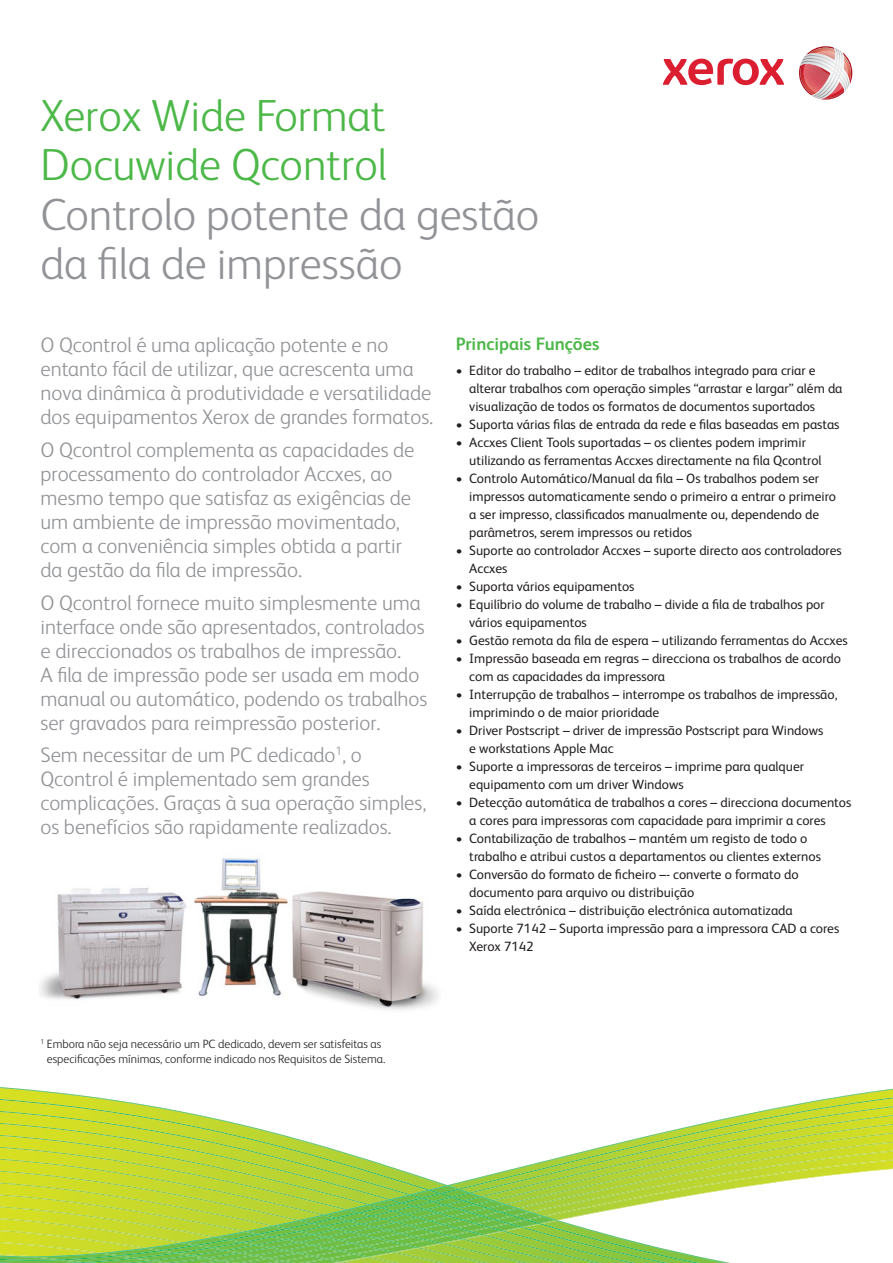
<style>
.page{position:relative;width:893px;height:1263px;background:#fff}
.page>*{position:absolute;margin:0;border:0;box-sizing:border-box;transform-origin:0 0}
.t1{font:300 45px/49.5px "Xerox Sans";color:#919396}
.t2{font:300 45px/49.5px "Xerox Sans";color:#4cb848}
.t3{font:300 21px/24px "Xerox Sans";color:#919396}
.t4{font:700 18px "Xerox Sans";color:#4cb848}
.t5{font:13.5px/18px "Xerox Sans";color:#231f20}
.t6{font:300 12px/15px "Xerox Sans";color:#231f20;text-align:center}
</style>
<div class="page">
<svg style="left:663px;top:59px;width:121px;height:26px"></svg>
<svg style="left:799px;top:46px;width:53px;height:54px"></svg>
<img style="left:813px;top:48px;width:27px;height:50px">
<svg style="left:0;top:1087px;width:893px;height:176px"></svg>
<img style="left:40px;top:858px;width:398px;height:152px">
<h1 class="t2" style="left:40px;top:88px;width:348px">Xerox Wide Format<br>Docuwide Qcontrol</h1>
<h1 class="t1" style="left:40px;top:187px;width:500px">Controlo potente da gestão da fila de impressão</h1>
<h2 class="t3" style="left:40px;top:332px;width:394px">O Qcontrol é uma aplicação potente e no entanto fácil de utilizar, que acrescenta uma nova dinâmica à produtividade e versatilidade dos equipamentos Xerox de grandes formatos.</h2>
<p class="t3" style="left:40px;top:437px;width:375px">O Qcontrol complementa as capacidades de processamento do controlador Accxes, ao mesmo tempo que satisfaz as exigências de um ambiente de impressão movimentado, com a conveniência simples obtida a partir da gestão da fila de impressão.</p>
<p class="t3" style="left:40px;top:589px;width:388px">O Qcontrol fornece muito simplesmente uma interface onde são apresentados, controlados e direccionados os trabalhos de impressão.<br>A fila de impressão pode ser usada em modo manual ou automático, podendo os trabalhos ser gravados para reimpressão posterior.</p>
<h2 class="t3" style="left:40px;top:742px;width:387px">Sem necessitar de um PC dedicado<sup>1</sup>, o Qcontrol é implementado sem grandes complicações. Graças à sua operação simples, os benefícios são rapidamente realizados.</h2>
<h3 class="t4" style="left:456px;top:331px;width:145px">Principais Funções</h3>
<p class="t5" style="left:469px;top:361px;width:375px;text-indent:-14px">• Editor do trabalho – editor de trabalhos integrado para criar e alterar trabalhos com operação simples “arrastar e largar” além da visualização de todos os formatos de documentos suportados</p>
<p class="t5" style="left:456px;top:415px;width:385px">• Suporta várias filas de entrada da rede e filas baseadas em pastas</p>
<p class="t5" style="left:469px;top:433px;width:354px;text-indent:-14px">• Accxes Client Tools suportadas – os clientes podem imprimir utilizando as ferramentas Accxes directamente na fila Qcontrol</p>
<p class="t5" style="left:469px;top:469px;width:368px;text-indent:-14px">• Controlo Automático/Manual da fila – Os trabalhos podem ser impressos automaticamente sendo o primeiro a entrar o primeiro a ser impresso, classificados manualmente ou, dependendo de parâmetros, serem impressos ou retidos</p>
<p class="t5" style="left:469px;top:541px;width:374px;text-indent:-14px">• Suporte ao controlador Accxes – suporte directo aos controladores<br>Accxes</p>
<p class="t5" style="left:456px;top:577px;width:180px">• Suporta vários equipamentos</p>
<p class="t5" style="left:469px;top:595px;width:357px;text-indent:-14px">• Equilíbrio do volume de trabalho – divide a fila de trabalhos por vários equipamentos</p>
<p class="t5" style="left:456px;top:631px;width:394px">• Gestão remota da fila de espera – utilizando ferramentas do Accxes</p>
<p class="t5" style="left:469px;top:649px;width:373px;text-indent:-14px">• Impressão baseada em regras – direcciona os trabalhos de acordo com as capacidades da impressora</p>
<p class="t5" style="left:469px;top:685px;width:370px;text-indent:-14px">• Interrupção de trabalhos – interrompe os trabalhos de impressão, imprimindo o de maior prioridade</p>
<p class="t5" style="left:469px;top:721px;width:356px;text-indent:-14px">• Driver Postscript – driver de impressão Postscript para Windows e workstations Apple Mac</p>
<p class="t5" style="left:469px;top:757px;width:336px;text-indent:-14px">• Suporte a impressoras de terceiros – imprime para qualquer equipamento com um driver Windows</p>
<p class="t5" style="left:469px;top:793px;width:384px;text-indent:-14px">• Detecção automática de trabalhos a cores – direcciona documentos a cores para impressoras com capacidade para imprimir a cores</p>
<p class="t5" style="left:469px;top:829px;width:353px;text-indent:-14px">• Contabilização de trabalhos – mantém um registo de todo o trabalho e atribui custos a departamentos ou clientes externos</p>
<p class="t5" style="left:469px;top:865px;width:331px;text-indent:-14px">• Conversão do formato de ficheiro –- converte o formato do documento para arquivo ou distribuição</p>
<p class="t5" style="left:456px;top:901px;width:338px">• Saída electrónica – distribuição electrónica automatizada</p>
<p class="t5" style="left:469px;top:919px;width:372px;text-indent:-14px">• Suporte 7142 – Suporta impressão para a impressora CAD a cores<br>Xerox 7142</p>
<p class="t6" style="left:40px;top:1036px;width:346px"><sup>1</sup> Embora não seja necessário um PC dedicado, devem ser satisfeitas as especificações mínimas, conforme indicado nos Requisitos de Sistema.</p>
</div>
